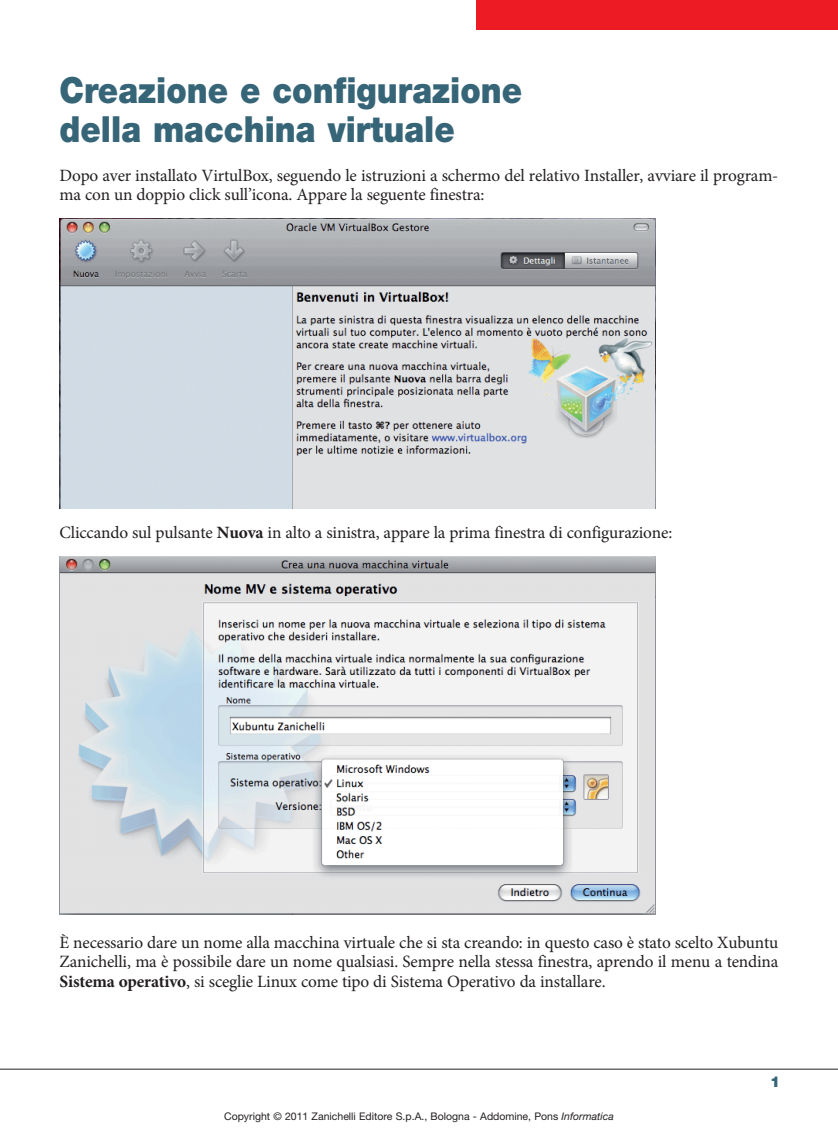
<style>
.page{position:relative;width:838px;height:1132px;background:#fff}
.page>*{position:absolute;margin:0;border:0;box-sizing:border-box;transform-origin:0 0}
.t1{font:900 36px/39px "Helvetica Neue LT Std";color:#376578;scale:.9 1}
.t2{font:17.25px/19.5px "Minion Pro";letter-spacing:-.01em;color:#231f20}
.t3{font:900 15px "Helvetica Neue LT Std";color:#376578}
.t4{font:10.5px "Helvetica Neue LT Std";color:#231f20}
.s1{font-weight:700}
.s2{font-style:italic}
</style>
<div class="page">
<hr style="left:0;top:1068px;width:838px;height:1px;background:#231f20">
<div style="left:476px;top:0;width:362px;height:30px;background:#ed1c24"></div>
<img style="left:60px;top:218px;width:595px;height:290px">
<img style="left:60px;top:556px;width:595px;height:358px">
<h1 class="t1" style="left:60px;top:74px;width:515px">Creazione e configurazione della macchina virtuale</h1>
<p class="t2" style="left:60px;top:167px;width:720px">Dopo aver installato VirtulBox, seguendo le istruzioni a schermo del relativo Installer, avviare il program&shy;ma con un doppio click sull’icona. Appare la seguente finestra:</p>
<p class="t2" style="left:60px;top:524px;width:614px">Cliccando sul pulsante <span class="s1">Nuova</span> in alto a sinistra, appare la prima finestra di configurazione:</p>
<p class="t2" style="left:60px;top:933px;width:720px;text-align:justify">È necessario dare un nome alla macchina virtuale che si sta creando: in questo caso è stato scelto Xubuntu Zanichelli, ma è possibile dare un nome qualsiasi. Sempre nella stessa finestra, aprendo il menu a tendina <span class="s1">Sistema operativo</span>, si sceglie Linux come tipo di Sistema Operativo da installare.</p>
<p class="t4" style="left:224px;top:1112px;width:391px">Copyright © 2011 Zanichelli Editore S.p.A., Bologna - Addomine, Pons <span class="s2">Informatica</span></p>
<p class="t3" style="left:770px;top:1076px;width:12px">1</p>
</div>
